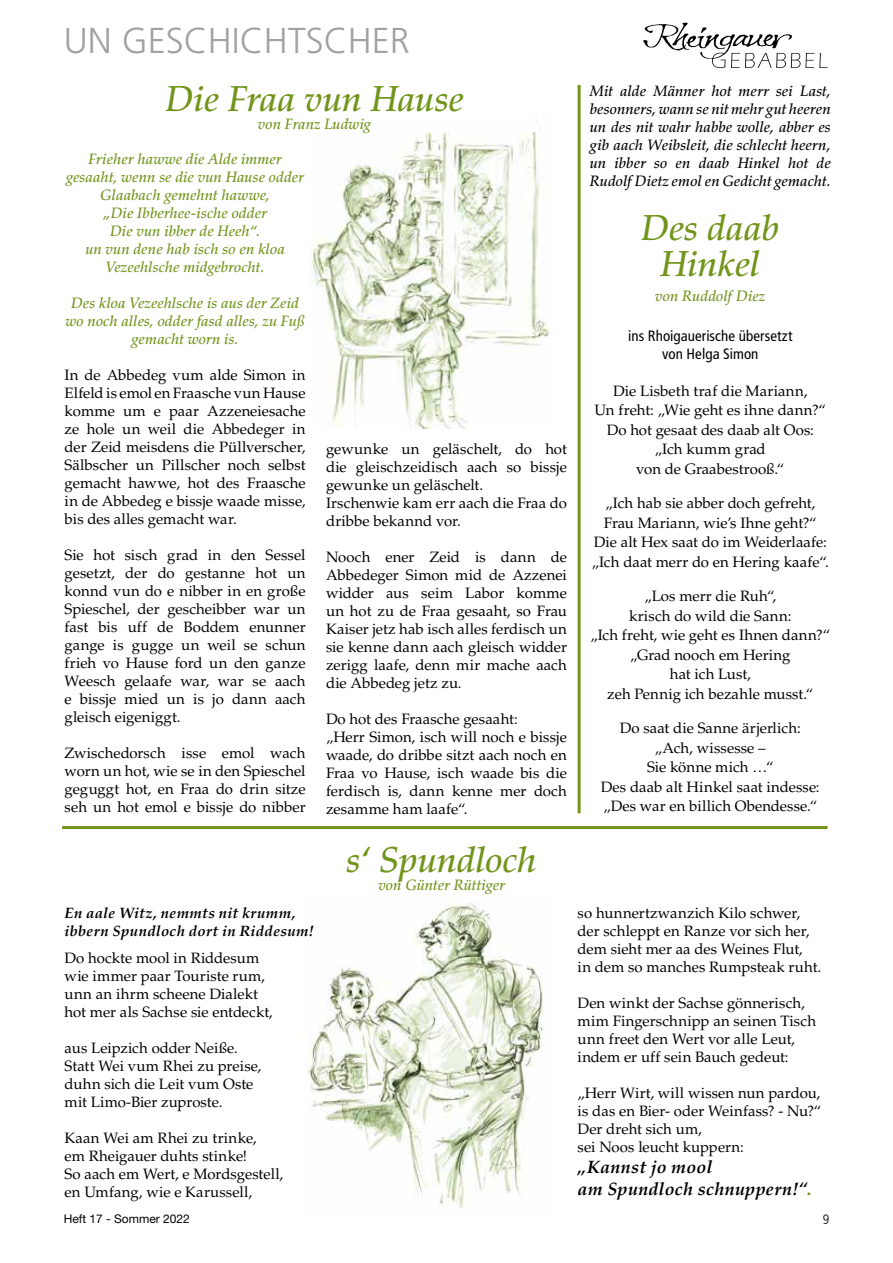
<style>
.page{position:relative;width:893px;height:1263px;background:#fff}
.page>*{position:absolute;margin:0;border:0;box-sizing:border-box;transform-origin:0 0}
.t1{font:italic 500 36px/36px "Palatino LT Std";letter-spacing:-.01em;color:#71941a;text-align:center}
.t2{font:300 36px "Frutiger LT Std";color:#a1a1a1}
.t3{font:italic 700 18px/21.6px "Palatino LT Std";letter-spacing:.015em;color:#000}
.t4{font:15px/18px "Palatino LT Std";letter-spacing:.005em;color:#000}
.t5{font:italic 500 15px/18px "Palatino LT Std";letter-spacing:.005em;color:#71941a;text-align:center}
.t6{font:italic 500 15px/18px "Palatino LT Std";letter-spacing:.005em;color:#000;text-align:justify}
.t7{font:italic 700 15px/18px "Palatino LT Std";letter-spacing:.02em;color:#000}
.t8{font:condensed 15px/18px "Frutiger LT Std";letter-spacing:.005em;color:#000;text-align:center}
.t9{font:300 condensed 13.5px "Frutiger LT Std";color:#000}
.t10{font:12px "Helvetica Neue LT Std";color:#000}
.s1{font-style:normal;color:#71941a}
</style>
<div class="page">
<img style="left:311px;top:132px;width:239px;height:296px">
<img style="left:307px;top:903px;width:237px;height:305px">
<img style="left:643px;top:22px;width:151px;height:37px">
<svg style="left:712px;top:53px;width:116px;height:15px"></svg>
<hr style="left:578px;top:85px;width:3px;height:728px;background:#71941a">
<hr style="left:62px;top:826px;width:766px;height:3px;background:#71941a">
<h1 class="t2" style="left:64px;top:20px;width:348px">UN GESCHICHTSCHER</h1>
<h1 class="t1" style="left:165px;top:82px;width:300px">Die Fraa vun Hause</h1>
<p class="t5" style="left:258px;top:115px;width:115px">von Franz Ludwig</p>
<p class="t5" style="left:66px;top:150px;width:240px">Frieher hawwe die Alde immer gesaaht, wenn se die vun Hause odder<br>Glaabach gemehnt hawwe,<br>„Die Ibberhee-ische odder<br>Die vun ibber de Heeh“.<br>un vun dene hab isch so en kloa<br>Vezeehlsche midgebrocht.</p>
<p class="t5" style="left:65px;top:294px;width:241px">Des kloa Vezeehlsche is aus der Zeid wo noch alles, odder fasd alles, zu Fuß gemacht worn is.</p>
<p class="t4" style="left:65px;top:366px;width:242px;text-align:justify">In de Abbedeg vum alde Simon in Elfeld is emol en Fraasche vun Hause komme um e paar Azzeneiesache ze hole un weil die Abbedeger in der Zeid meisdens die Püllverscher, Sälbscher un Pillscher noch selbst gemacht hawwe, hot des Fraasche in de Abbedeg e bissje waade misse, bis des alles gemacht war.</p>
<p class="t4" style="left:65px;top:546px;width:242px;text-align:justify">Sie hot sisch grad in den Sessel gesetzt, der do gestanne hot un konnd vun do e nibber in en große Spieschel, der gescheibber war un fast bis uff de Boddem enunner gange is gugge un weil se schun frieh vo Hause ford un den ganze Weesch gelaafe war, war se aach e bissje mied un is jo dann aach gleisch eigeniggt.</p>
<p class="t4" style="left:65px;top:744px;width:242px;text-align:justify">Zwischedorsch isse emol wach worn un hot, wie se in den Spieschel geguggt hot, en Fraa do drin sitze seh un hot emol e bissje do nibber</p>
<p class="t4" style="left:326px;top:440px;width:242px">gewunke un geläschelt, do hot die gleischzeidisch aach so bissje gewunke un geläschelt.<br>Irschenwie kam err aach die Fraa do dribbe bekannd vor.</p>
<p class="t4" style="left:326px;top:548px;width:242px;text-align:justify">Nooch ener Zeid is dann de Abbedeger Simon mid de Azzenei widder aus seim Labor komme un hot zu de Fraa gesaaht, so Frau Kaiser jetz hab isch alles ferdisch un sie kenne dann aach gleisch widder zerigg laafe, denn mir mache aach die Abbedeg jetz zu.</p>
<p class="t4" style="left:326px;top:710px;width:242px">Do hot des Fraasche gesaaht:<br>„Herr Simon, isch will noch e bissje waade, do dribbe sitzt aach noch en<br>Fraa vo Hause, isch waade bis die ferdisch is, dann kenne mer doch zesamme ham laafe“.</p>
<p class="t6" style="left:590px;top:82px;width:242px">Mit alde Männer hot merr sei Last, besonners, wann se nit mehr gut heeren un des nit wahr habbe wolle, abber es gib aach Weibsleit, die schlecht heern, un ibber so en daab Hinkel hot de Rudolf Dietz emol en Gedicht gemacht.</p>
<h1 class="t1" style="left:641px;top:210px;width:140px">Des daab<br>Hinkel</h1>
<p class="t5" style="left:655px;top:287px;width:112px">von Ruddolf Diez</p>
<p class="t8" style="left:628px;top:327px;width:166px">ins Rhoigauerische übersetzt von Helga Simon</p>
<p class="t4" style="left:595px;top:381px;width:233px;line-height:19.5px;text-align:center">Die Lisbeth traf die Mariann,<br>Un freht: „Wie geht es ihne dann?“<br>Do hot gesaat des daab alt Oos: „Ich kumm grad<br>von de Graabestrooß.“</p>
<p class="t4" style="left:592px;top:494px;width:238px;line-height:19.5px;text-align:center">„Ich hab sie abber doch gefreht, Frau Mariann, wie’s Ihne geht?“ Die alt Hex saat do im Weiderlaafe: „Ich daat merr do en Hering kaafe“.</p>
<p class="t4" style="left:590px;top:587px;width:241px;line-height:19.5px;text-align:center">„Los merr die Ruh“,<br>krisch do wild die Sann:<br>„Ich freht, wie geht es Ihnen dann?“ „Grad nooch em Hering<br>hat ich Lust,<br>zeh Pennig ich bezahle musst.“</p>
<p class="t4" style="left:601px;top:718px;width:220px;line-height:19.5px;text-align:center">Do saat die Sanne ärjerlich: „Ach, wissesse –<br>Sie könne mich …“<br>Des daab alt Hinkel saat indesse: „Des war en billich Obendesse.“</p>
<p class="t7" style="left:65px;top:904px;width:251px">En aale Witz, nemmts nit krumm, ibbern Spundloch dort in Riddesum!</p>
<p class="t4" style="left:65px;top:949px;width:210px">Do hockte mool in Riddesum wie immer paar Touriste rum, unn an ihrm scheene Dialekt hot mer als Sachse sie entdeckt,</p>
<p class="t4" style="left:65px;top:1039px;width:198px">aus Leipzich odder Neiße.<br>Statt Wei vum Rhei zu preise, duhn sich die Leit vum Oste mit Limo-Bier zuproste.</p>
<p class="t4" style="left:65px;top:1129px;width:220px">Kaan Wei am Rhei zu trinke,<br>em Rheigauer duhts stinke!<br>So aach em Wert, e Mordsgestell, en Umfang, wie e Karussell,</p>
<h1 class="t1" style="left:347px;top:843px;width:192px">s‘ Spundloch</h1>
<p class="t5" style="left:378px;top:876px;width:128px">von Günter Rüttiger</p>
<p class="t4" style="left:578px;top:904px;width:245px">so hunnertzwanzich Kilo schwer, der schleppt en Ranze vor sich her, dem sieht mer aa des Weines Flut,<br>in dem so manches Rumpsteak ruht.</p>
<p class="t4" style="left:578px;top:994px;width:240px">Den winkt der Sachse gönnerisch, mim Fingerschnipp an seinen Tisch unn freet den Wert vor alle Leut, indem er uff sein Bauch gedeut:</p>
<p class="t4" style="left:578px;top:1084px;width:245px">„Herr Wirt, will wissen nun pardou, is das en Bier- oder Weinfass? - Nu?“<br>Der dreht sich um,<br>sei Noos leucht kuppern:</p>
<p class="t3" style="left:578px;top:1157px;width:235px">„Kannst jo mool<br>am Spundloch schnuppern!“<span class="s1">.</span></p>
<p class="t10" style="left:64px;top:1211px;width:128px">Heft 17 - Sommer 2022</p>
<p class="t9" style="left:823px;top:1212px;width:8px">9</p>
</div>
